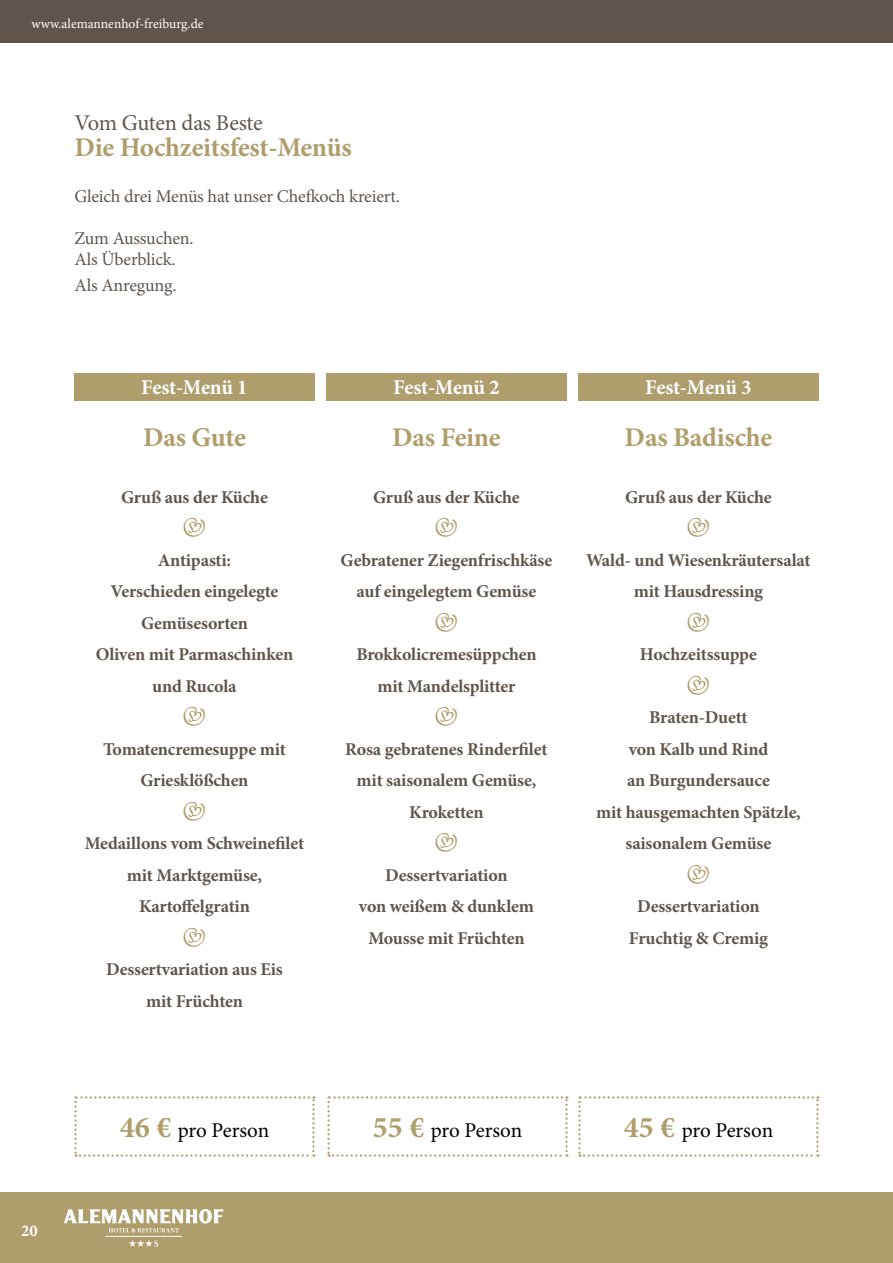
<style>
.page{position:relative;width:893px;height:1263px;background:#fff}
.page>*{position:absolute;margin:0;border:0;box-sizing:border-box;transform-origin:0 0}
.t1{font:700 27px "Minion Pro";letter-spacing:-.01em;color:#af9d6c}
.t2{font:22.5px "Minion Pro";letter-spacing:-.015em;color:#5f554d}
.t3{font:21px "Minion Pro";letter-spacing:-.01em;color:#000}
.t4{font:700 21px "Minion Pro";letter-spacing:-.015em;color:#fff}
.t5{font:21px "Minion Pro";color:#af9d6c}
.t6{font:700 18px/31.5px "Minion Pro";letter-spacing:-.01em;color:#5f554d;text-align:center}
.t7{font:18px/21px "Minion Pro";letter-spacing:-.01em;color:#5f554d}
.t8{font:700 16.5px "Minion Pro";color:#fff}
.t9{font:13.5px "Minion Pro";color:#fff}
.s1{font-weight:700;font-size:30px;color:#af9d6c}
</style>
<div class="page">
<div style="left:0;top:1193px;width:893px;height:70px;background:#af9d6c"></div>
<svg style="left:129px;top:1240px;width:29px;height:7px"></svg>
<svg style="left:64px;top:1209px;width:159px;height:23px"></svg>
<hr style="left:105px;top:1236px;width:77px;height:1px;background:#fff">
<div style="left:0;top:0;width:893px;height:43px;background:#5f554d"></div>
<div style="left:74px;top:373px;width:241px;height:27px;background:#af9d6c"></div>
<div style="left:326px;top:373px;width:241px;height:27px;background:#af9d6c"></div>
<div style="left:578px;top:373px;width:241px;height:27px;background:#af9d6c"></div>
<svg style="left:74px;top:1096px;width:241px;height:61px"></svg>
<svg style="left:327px;top:1096px;width:241px;height:61px"></svg>
<svg style="left:578px;top:1096px;width:241px;height:61px"></svg>
<p class="t9" style="left:31px;top:15px;width:174px">www.alemannenhof-freiburg.de</p>
<p class="t2" style="left:74px;top:108px;width:190px">Vom Guten das Beste</p>
<h1 class="t1" style="left:74px;top:128px;width:279px">Die Hochzeitsfest-Menüs</h1>
<p class="t7" style="left:74px;top:186px;width:327px">Gleich drei Menüs hat unser Chefkoch kreiert.</p>
<p class="t7" style="left:74px;top:228px;width:121px">Zum Aussuchen.<br>Als Überblick.</p>
<p class="t7" style="left:74px;top:275px;width:104px">Als Anregung.</p>
<p class="t4" style="left:141px;top:373px;width:108px">Fest-Menü 1</p>
<h1 class="t1" style="left:143px;top:418px;width:104px">Das Gute</h1>
<p class="t6" style="left:121px;top:481px;width:148px">Gruß aus der Küche</p>
<p class="t5" style="left:183px;top:513px;width:25px">•</p>
<p class="t6" style="left:96px;top:544px;width:199px">Antipasti:<br>Verschieden eingelegte<br>Gemüsesorten<br>Oliven mit Parmaschinken und Rucola</p>
<p class="t5" style="left:183px;top:702px;width:25px">•</p>
<p class="t6" style="left:103px;top:733px;width:184px">Tomatencremesuppe mit<br>Griesklößchen</p>
<p class="t5" style="left:183px;top:797px;width:25px">•</p>
<p class="t6" style="left:85px;top:827px;width:221px">Medaillons vom Schweinefilet mit Marktgemüse,<br>Kartoffelgratin</p>
<p class="t5" style="left:183px;top:923px;width:25px">•</p>
<p class="t6" style="left:106px;top:953px;width:178px">Dessertvariation aus Eis mit Früchten</p>
<p class="t4" style="left:393px;top:373px;width:108px">Fest-Menü 2</p>
<h1 class="t1" style="left:392px;top:418px;width:110px">Das Feine</h1>
<p class="t6" style="left:373px;top:481px;width:148px">Gruß aus der Küche</p>
<p class="t5" style="left:435px;top:513px;width:25px">•</p>
<p class="t6" style="left:341px;top:544px;width:213px">Gebratener Ziegenfrischkäse auf eingelegtem Gemüse</p>
<p class="t5" style="left:435px;top:608px;width:25px">•</p>
<p class="t6" style="left:356px;top:638px;width:182px">Brokkolicremesüppchen mit Mandelsplitter</p>
<p class="t5" style="left:435px;top:702px;width:25px">•</p>
<p class="t6" style="left:345px;top:733px;width:204px">Rosa gebratenes Rinderfilet mit saisonalem Gemüse,<br>Kroketten</p>
<p class="t5" style="left:435px;top:828px;width:25px">•</p>
<p class="t6" style="left:359px;top:859px;width:177px">Dessertvariation<br>von weißem &amp; dunklem<br>Mousse mit Früchten</p>
<p class="t4" style="left:645px;top:373px;width:108px">Fest-Menü 3</p>
<h1 class="t1" style="left:625px;top:418px;width:149px">Das Badische</h1>
<p class="t6" style="left:625px;top:481px;width:148px">Gruß aus der Küche</p>
<p class="t5" style="left:687px;top:513px;width:25px">•</p>
<p class="t6" style="left:586px;top:544px;width:226px">Wald- und Wiesenkräutersalat mit Hausdressing</p>
<p class="t5" style="left:687px;top:608px;width:25px">•</p>
<p class="t6" style="left:640px;top:638px;width:119px">Hochzeitssuppe</p>
<p class="t5" style="left:687px;top:671px;width:25px">•</p>
<p class="t6" style="left:596px;top:701px;width:206px">Braten-Duett<br>von Kalb und Rind<br>an Burgundersauce<br>mit hausgemachten Spätzle, saisonalem Gemüse</p>
<p class="t5" style="left:687px;top:860px;width:25px">•</p>
<p class="t6" style="left:629px;top:890px;width:141px">Dessertvariation<br>Fruchtig &amp; Cremig</p>
<p class="t8" style="left:21px;top:1219px;width:18px">20</p>
<p class="t3" style="left:120px;top:1117px;width:151px"><span class="s1">46 €</span> pro Person</p>
<p class="t3" style="left:373px;top:1117px;width:151px"><span class="s1">55 €</span> pro Person</p>
<p class="t3" style="left:624px;top:1117px;width:151px"><span class="s1">45 €</span> pro Person</p>
</div>
